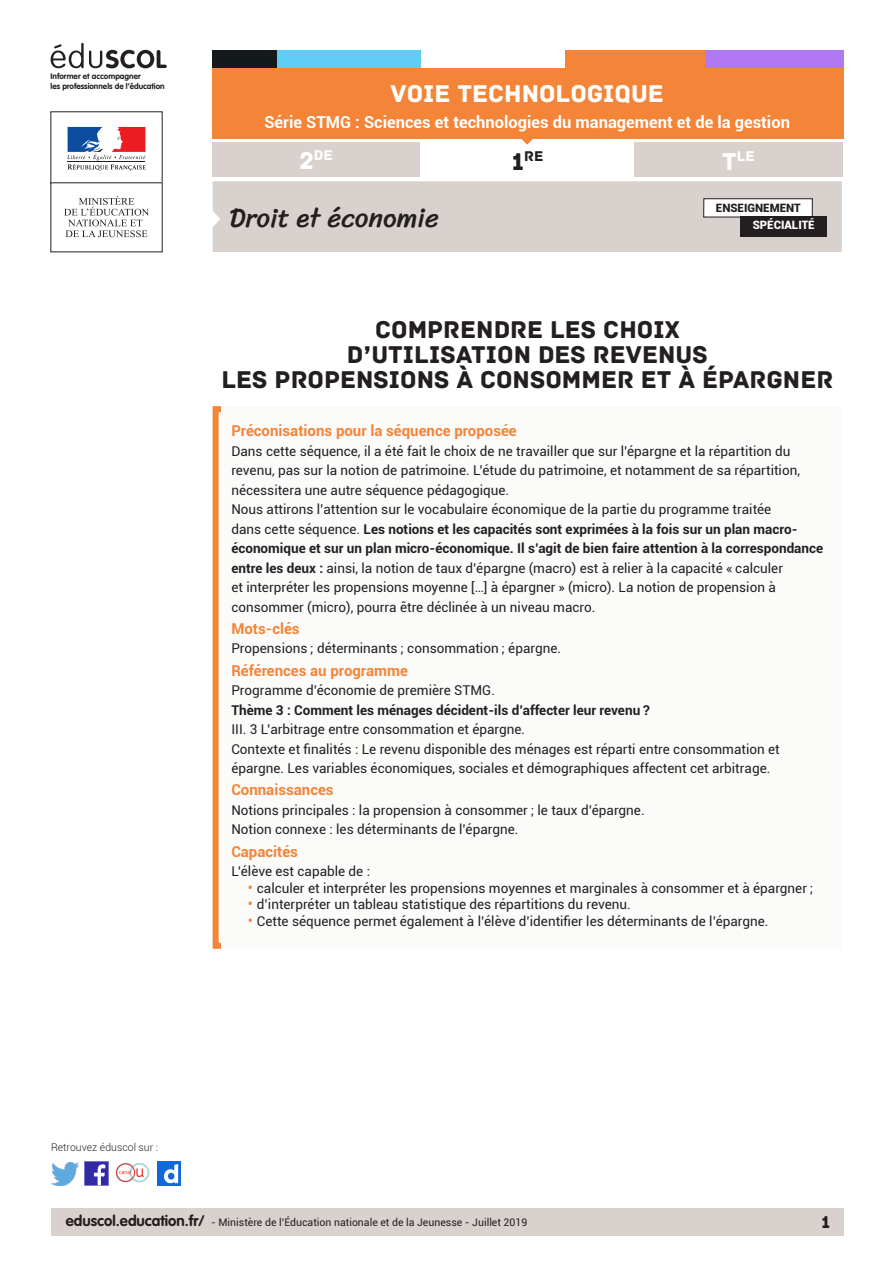
<style>
.page{position:relative;width:893px;height:1263px;background:#fff}
.page>*{position:absolute;margin:0;border:0;box-sizing:border-box;transform-origin:0 0}
.t1{font:27px "Sriracha";color:#231f20}
._01_titre_doc{font:25.5px/25.2px "Archive";color:#231f20;text-align:center}
.t2{font:25.5px "Archive";color:#fff}
.t3{font:18px "Archive";color:#231f20}
.t4{font:700 16.5px "Roboto";color:#fff}
._08_Titre_encadré{font:700 15px "Roboto";color:#f48437}
.t5{font:14.85px "Archive";color:#fff}
.t6{font:14.85px "Archive";color:#231f20}
._08_txt_encadré{font:13.5px/19.5px "Roboto";color:#231f20}
._08_txt_encadré-2{font:700 13.5px "Roboto";color:#231f20}
.t7{font:900 11.55px "Roboto";color:#231f20}
.t8{font:900 11.55px "Roboto";color:#fff}
.t9{font:10.5px "Roboto";color:#231f20}
.t10{font:300 10.5px "Roboto";color:#231f20}
.t11{font:700 8.1px/9.8px "VAG Rounded Std";color:#231f20}
.s1{font-size:25.5px}
.s2{font-weight:700}
.s3{font-size:15px;color:#f48437}
.s4{font-family:"VAG Rounded Std";font-weight:700;font-size:15px}
</style>
<div class="page">
<div style="left:51px;top:1209px;width:792px;height:27px;background:#d8d1ce"></div>
<img style="left:85px;top:1162px;width:23px;height:23px">
<img style="left:51px;top:1163px;width:28px;height:22px">
<img style="left:158px;top:1162px;width:22px;height:23px">
<img style="left:115px;top:1162px;width:35px;height:21px">
<svg style="left:509px;top:138px;width:41px;height:7px"></svg>
<div style="left:213px;top:143px;width:207px;height:34px;background:#d8d1ce"></div>
<div style="left:634px;top:143px;width:209px;height:34px;background:#d8d1ce"></div>
<div style="left:213px;top:68px;width:630px;height:70px;background:#f48437"></div>
<div style="left:277px;top:50px;width:143px;height:18px;background:#5fcdf5"></div>
<div style="left:213px;top:50px;width:64px;height:18px;background:#141a1c"></div>
<div style="left:704px;top:50px;width:139px;height:18px;background:#b078f2"></div>
<div style="left:565px;top:50px;width:140px;height:18px;background:#f48437"></div>
<svg style="left:212px;top:181px;width:630px;height:71px;background:#d8d1cf"></svg>
<div style="left:740px;top:217px;width:87px;height:20px;background:#231f20"></div>
<svg style="left:67px;top:127px;width:79px;height:44px"></svg>
<hr style="left:67px;top:161px;width:78px;height:1px;background:#231f20">
<svg style="left:64px;top:196px;width:85px;height:41px"></svg>
<svg style="left:51px;top:43px;width:116px;height:25px"></svg>
<div style="left:213px;top:406px;width:629px;height:543px;background:#fbfbfa"></div>
<div style="left:213px;top:406px;width:629px;height:543px;border:6px solid #f48437"></div>
<p class="t11" style="left:51px;top:71px;width:116px">Informer et accompagner<br>les professionnels de l’éducation</p>
<h2 class="t2" style="left:391px;top:79px;width:275px">VOIE TECHNOLOGIQUE</h2>
<p class="t4" style="left:264px;top:110px;width:527px">Série STMG : Sciences et technologies du management et de la gestion</p>
<p class="t5" style="left:300px;top:147px;width:35px"><span class="s1">2</span>DE</p>
<p class="t6" style="left:512px;top:148px;width:33px"><span class="s1">1</span>RE</p>
<p class="t5" style="left:722px;top:148px;width:34px"><span class="s1">T</span>LE</p>
<h1 class="t1" style="left:229px;top:202px;width:211px">Droit et économie</h1>
<p class="t7" style="left:716px;top:199px;width:86px">ENSEIGNEMENT</p>
<p class="t8" style="left:753px;top:217px;width:63px">SPÉCIALITÉ</p>
<p class="_01_titre_doc" style="left:221px;top:317px;width:613px">COMPRENDRE LES CHOIX<br>D’UTILISATION DES REVENUS<br>LES PROPENSIONS À CONSOMMER ET À ÉPARGNER</p>
<p class="_08_Titre_encadré" style="left:231px;top:420px;width:287px">Préconisations pour la séquence proposée</p>
<p class="_08_txt_encadré" style="left:231px;top:441px;width:570px">Dans cette séquence, il a été fait le choix de ne travailler que sur l’épargne et la répartition du revenu, pas sur la notion de patrimoine. L’étude du patrimoine, et notamment de sa répartition, nécessitera une autre séquence pédagogique.</p>
<p class="_08_txt_encadré" style="left:231px;top:499px;width:593px">Nous attirons l’attention sur le vocabulaire économique de la partie du programme traitée<br>dans cette séquence. <span class="s2">Les notions et les capacités sont exprimées à la fois sur un plan macro&shy;économique et sur un plan micro-économique. Il s’agit de bien faire attention à la correspondance entre les deux :</span> ainsi, la notion de taux d’épargne (macro) est à relier à la capacité « calculer<br>et interpréter les propensions moyenne […] à épargner » (micro). La notion de propension à consommer (micro), pourra être déclinée à un niveau macro.</p>
<p class="_08_Titre_encadré" style="left:231px;top:618px;width:70px">Mots-clés</p>
<p class="_08_txt_encadré" style="left:231px;top:638px;width:331px">Propensions ; déterminants ; consommation ; épargne.</p>
<p class="_08_Titre_encadré" style="left:231px;top:660px;width:178px">Références au programme</p>
<p class="_08_txt_encadré" style="left:231px;top:680px;width:265px">Programme d’économie de première STMG.</p>
<p class="_08_txt_encadré-2" style="left:231px;top:700px;width:420px">Thème 3 : Comment les ménages décident-ils d’affecter leur revenu ?</p>
<p class="_08_txt_encadré" style="left:231px;top:719px;width:295px">III. 3 L’arbitrage entre consommation et épargne.</p>
<p class="_08_txt_encadré" style="left:231px;top:739px;width:550px">Contexte et finalités : Le revenu disponible des ménages est réparti entre consommation et épargne. Les variables économiques, sociales et démographiques affectent cet arbitrage.</p>
<p class="_08_Titre_encadré" style="left:231px;top:779px;width:104px">Connaissances</p>
<p class="_08_txt_encadré" style="left:231px;top:800px;width:415px">Notions principales : la propension à consommer ; le taux d’épargne.</p>
<p class="_08_txt_encadré" style="left:231px;top:819px;width:289px">Notion connexe : les déterminants de l’épargne.</p>
<p class="_08_Titre_encadré" style="left:231px;top:841px;width:68px">Capacités</p>
<p class="_08_txt_encadré" style="left:231px;top:861px;width:140px">L’élève est capable de :</p>
<p class="_08_txt_encadré" style="left:248px;top:878px;width:567px"><span class="s3">•</span> calculer et interpréter les propensions moyennes et marginales à consommer et à épargner ;</p>
<p class="_08_txt_encadré" style="left:248px;top:894px;width:385px"><span class="s3">•</span> d’interpréter un tableau statistique des répartitions du revenu.</p>
<p class="_08_txt_encadré" style="left:248px;top:911px;width:522px"><span class="s3">•</span> Cette séquence permet également à l’élève d’identifier les déterminants de l’épargne.</p>
<p class="t10" style="left:51px;top:1140px;width:109px">Retrouvez éduscol sur :</p>
<p class="t9" style="left:66px;top:1215px;width:463px"><span class="s4">eduscol.education.fr/</span> - Ministère de l’Éducation nationale et de la Jeunesse - Juillet 2019</p>
<h3 class="t3" style="left:821px;top:1211px;width:10px">1</h3>
</div>
